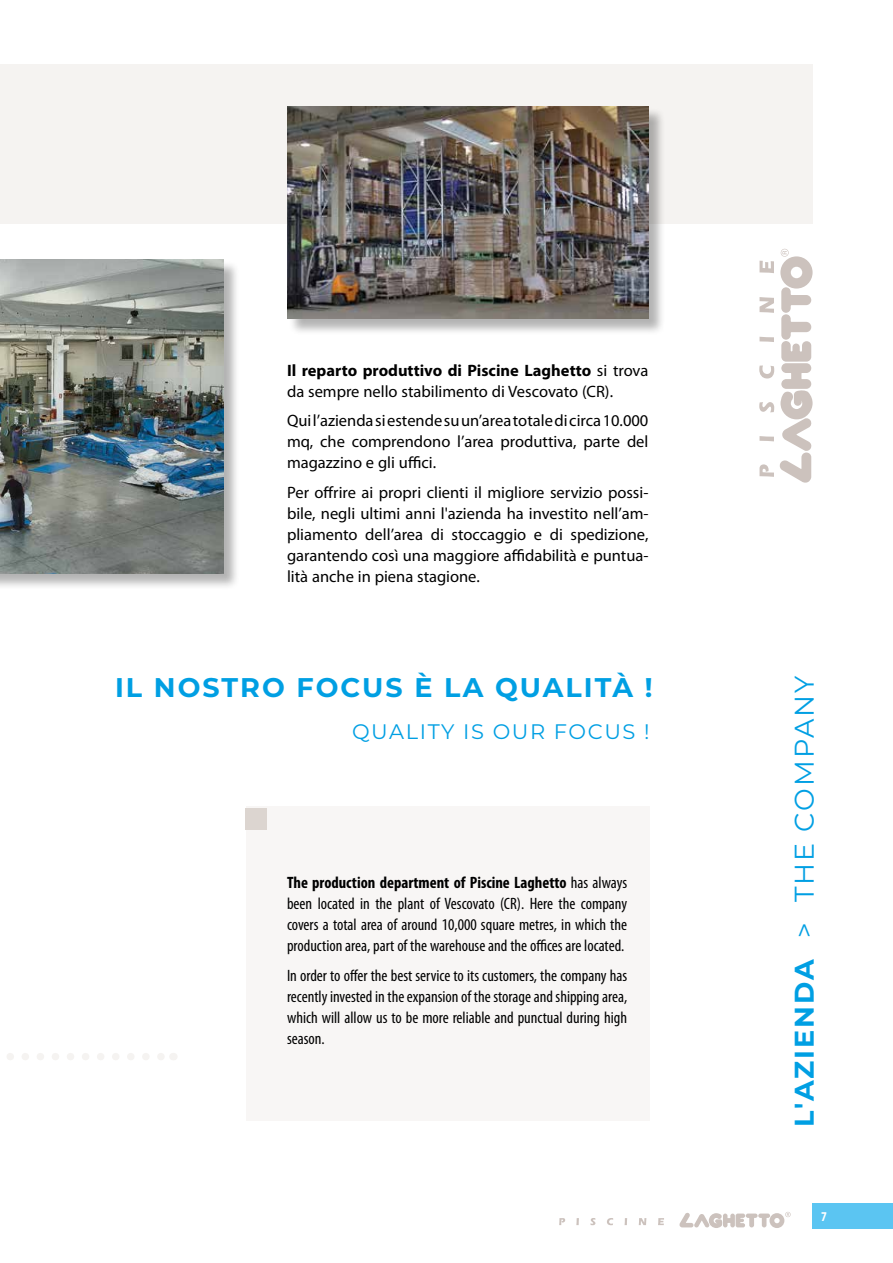
<style>
.page{position:relative;width:893px;height:1263px;background:#fff}
.page>*{position:absolute;margin:0;border:0;box-sizing:border-box;transform-origin:0 0}
.t1{font:700 27px "Montserrat";letter-spacing:.075em;color:#009fe3}
.t2{font:27px "Montserrat";letter-spacing:.075em;color:#009fe3}
.t3{font:21px "Montserrat";letter-spacing:.075em;color:#009fe3}
.t4{font:16.5px/21px "Myriad Pro";color:#000;text-align:justify}
.t5{font:condensed 16.5px/21px "Myriad Pro";color:#000;text-align:justify}
.t6{font:700 condensed 13.5px "Myriad Pro";color:#fff}
.s1{font-weight:700}
</style>
<div class="page">
<svg style="left:679px;top:1212px;width:112px;height:16px"></svg>
<svg style="left:559px;top:1218px;width:6px;height:7px"></svg>
<svg style="left:576px;top:1218px;width:3px;height:7px"></svg>
<svg style="left:590px;top:1218px;width:5px;height:7px"></svg>
<svg style="left:607px;top:1218px;width:6px;height:7px"></svg>
<svg style="left:625px;top:1218px;width:2px;height:7px"></svg>
<svg style="left:639px;top:1218px;width:7px;height:7px"></svg>
<svg style="left:658px;top:1218px;width:6px;height:7px"></svg>
<div style="left:813px;top:1203px;width:80px;height:26px;background:#5bc5f2"></div>
<div style="left:0;top:65px;width:813px;height:159px;background:#f5f3f1"></div>
<div style="left:246px;top:806px;width:403px;height:315px;background:#f8f6f5"></div>
<svg style="left:7px;top:1053px;width:157px;height:7px"></svg>
<div style="left:0;top:260px;width:241px;height:330px;background:#000;opacity:.3"></div>
<img style="left:0;top:259px;width:223px;height:314px">
<div style="left:288px;top:107px;width:378px;height:229px;background:#000;opacity:.3"></div>
<img style="left:287px;top:106px;width:362px;height:213px">
<svg style="left:759px;top:249px;width:54px;height:234px"></svg>
<div style="left:246px;top:808px;width:21px;height:21px;background:#dcd5d0"></div>
<p class="t4" style="left:287px;top:360px;width:363px"><span class="s1">Il reparto produttivo di Piscine Laghetto</span> si trova da sempre nello stabilimento di Vescovato (CR).</p>
<p class="t4" style="left:287px;top:411px;width:363px">Qui l’azienda si estende su un’area totale di circa 10.000 mq, che comprendono l’area produttiva, parte del magazzino e gli uffici.</p>
<p class="t4" style="left:287px;top:482px;width:363px">Per offrire ai propri clienti il migliore servizio possi&shy;bile, negli ultimi anni l'azienda ha investito nell’am&shy;pliamento dell’area di stoccaggio e di spedizione, garantendo così una maggiore affidabilità e puntua&shy;lità anche in piena stagione.</p>
<h1 class="t1" style="left:115px;top:667px;width:539px">IL NOSTRO FOCUS È LA QUALITÀ !</h1>
<p class="t3" style="left:352px;top:717px;width:299px">QUALITY IS OUR FOCUS !</p>
<p class="t5" style="left:287px;top:872px;width:342px"><span class="s1">The production department of Piscine Laghetto</span> has always been located in the plant of Vescovato (CR). Here the company covers a total area of around 10,000 square metres, in which the production area, part of the warehouse and the offices are located.</p>
<p class="t5" style="left:287px;top:965px;width:342px">In order to offer the best service to its customers, the company has recently invested in the expansion of the storage and shipping area, which will allow us to be more reliable and punctual during high season.</p>
<h1 class="t2" style="left:786px;top:1127px;width:453px;rotate:-90deg"><span class="s1">L'AZIENDA</span> &gt; THE COMPANY</h1>
<p class="t6" style="left:821px;top:1209px;width:7px">7</p>
</div>
